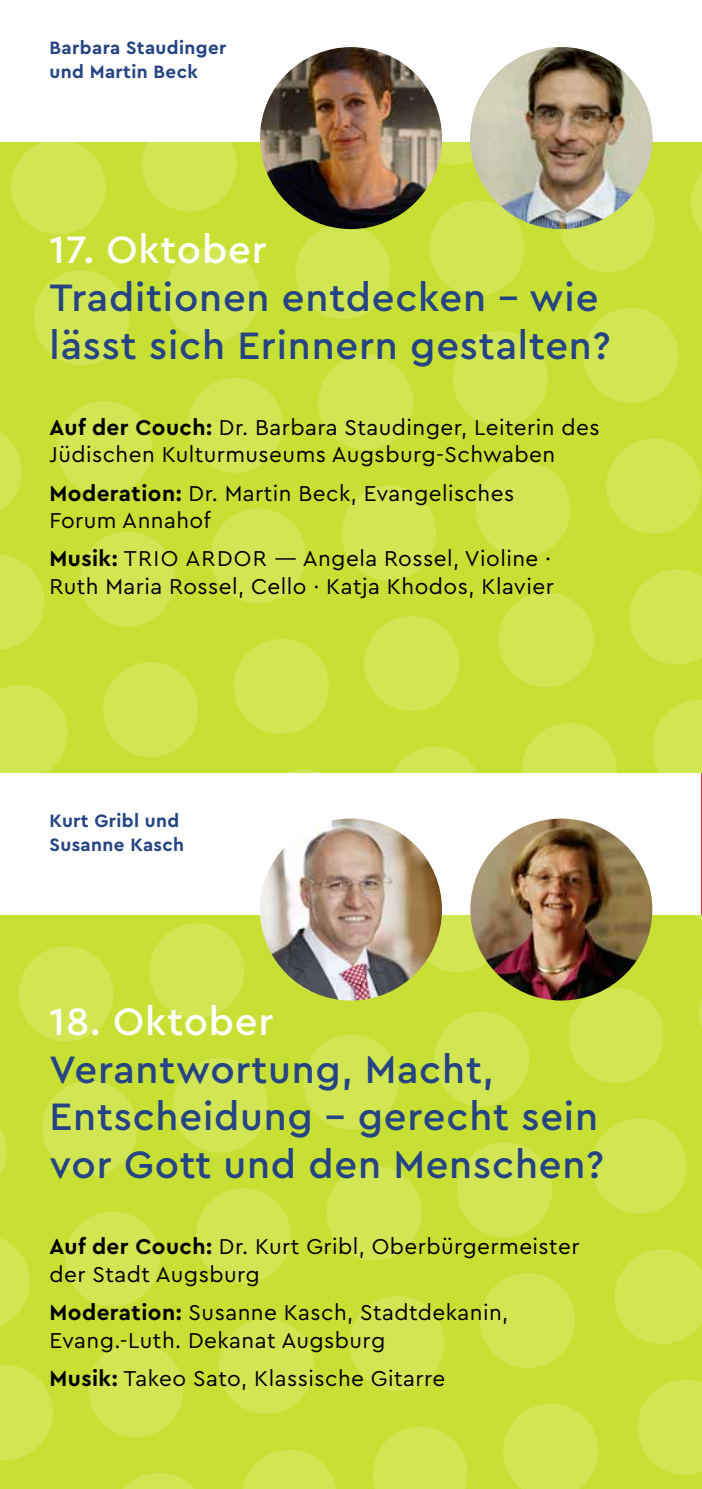
<style>
.page{position:relative;width:702px;height:1489px;background:#fff}
.page>*{position:absolute;margin:0;border:0;box-sizing:border-box;transform-origin:0 0}
.t1{font:500 40px/47.5px "Cera PRO";letter-spacing:.02em;color:#254483}
.t2{font:500 40px "Cera PRO";letter-spacing:.02em;color:#fff}
.t3{font:22.5px/27.5px "Cera PRO";letter-spacing:.02em;color:#000}
.t4{font:700 18.75px/23.8px "Cera PRO";letter-spacing:.02em;color:#254483}
.s1{font-weight:700}
</style>
<div class="page">
<div style="left:0;top:0;width:702px;height:1488px;background:#c8df33"></div>
<svg style="left:11px;top:142px;width:95px;height:93px"></svg>
<svg style="left:141px;top:142px;width:96px;height:70px"></svg>
<svg style="left:34px;top:270px;width:95px;height:95px"></svg>
<svg style="left:164px;top:247px;width:96px;height:95px"></svg>
<svg style="left:295px;top:220px;width:96px;height:99px"></svg>
<svg style="left:0;top:432px;width:22px;height:79px"></svg>
<svg style="left:57px;top:401px;width:95px;height:95px"></svg>
<svg style="left:187px;top:378px;width:96px;height:95px"></svg>
<svg style="left:318px;top:355px;width:96px;height:95px"></svg>
<svg style="left:0;top:554px;width:45px;height:96px"></svg>
<svg style="left:80px;top:531px;width:95px;height:96px"></svg>
<svg style="left:210px;top:508px;width:96px;height:96px"></svg>
<svg style="left:341px;top:485px;width:96px;height:96px"></svg>
<svg style="left:0;top:685px;width:68px;height:87px"></svg>
<svg style="left:103px;top:662px;width:95px;height:95px"></svg>
<svg style="left:234px;top:639px;width:95px;height:95px"></svg>
<svg style="left:364px;top:616px;width:96px;height:95px"></svg>
<svg style="left:291px;top:769px;width:27px;height:3px"></svg>
<svg style="left:393px;top:746px;width:84px;height:26px"></svg>
<svg style="left:18px;top:946px;width:96px;height:96px"></svg>
<svg style="left:149px;top:923px;width:95px;height:96px"></svg>
<svg style="left:276px;top:961px;width:103px;height:38px"></svg>
<svg style="left:413px;top:914px;width:86px;height:62px"></svg>
<svg style="left:0;top:1127px;width:7px;height:48px"></svg>
<svg style="left:42px;top:1081px;width:95px;height:95px"></svg>
<svg style="left:173px;top:1057px;width:95px;height:96px"></svg>
<svg style="left:303px;top:1034px;width:96px;height:96px"></svg>
<svg style="left:434px;top:1011px;width:95px;height:96px"></svg>
<svg style="left:0;top:1238px;width:30px;height:88px"></svg>
<svg style="left:65px;top:1211px;width:96px;height:96px"></svg>
<svg style="left:196px;top:1188px;width:95px;height:96px"></svg>
<svg style="left:326px;top:1165px;width:96px;height:96px"></svg>
<svg style="left:457px;top:1142px;width:95px;height:95px"></svg>
<svg style="left:0;top:1365px;width:53px;height:95px"></svg>
<svg style="left:88px;top:1342px;width:96px;height:95px"></svg>
<svg style="left:219px;top:1319px;width:95px;height:95px"></svg>
<svg style="left:349px;top:1296px;width:96px;height:95px"></svg>
<svg style="left:480px;top:1273px;width:95px;height:95px"></svg>
<svg style="left:124px;top:1472px;width:70px;height:16px"></svg>
<svg style="left:243px;top:1449px;width:93px;height:39px"></svg>
<svg style="left:372px;top:1426px;width:96px;height:62px"></svg>
<svg style="left:503px;top:1403px;width:96px;height:85px"></svg>
<svg style="left:437px;top:142px;width:33px;height:26px"></svg>
<svg style="left:429px;top:200px;width:96px;height:96px"></svg>
<svg style="left:559px;top:185px;width:97px;height:88px"></svg>
<svg style="left:691px;top:172px;width:11px;height:60px"></svg>
<svg style="left:452px;top:331px;width:96px;height:95px"></svg>
<svg style="left:583px;top:308px;width:96px;height:95px"></svg>
<svg style="left:475px;top:461px;width:96px;height:96px"></svg>
<svg style="left:606px;top:438px;width:96px;height:96px"></svg>
<svg style="left:499px;top:592px;width:95px;height:96px"></svg>
<svg style="left:629px;top:569px;width:73px;height:96px"></svg>
<svg style="left:522px;top:723px;width:95px;height:49px"></svg>
<svg style="left:652px;top:700px;width:50px;height:72px"></svg>
<svg style="left:671px;top:914px;width:31px;height:7px"></svg>
<svg style="left:564px;top:983px;width:100px;height:100px"></svg>
<svg style="left:699px;top:997px;width:3px;height:31px"></svg>
<svg style="left:591px;top:1118px;width:96px;height:96px"></svg>
<svg style="left:614px;top:1249px;width:88px;height:95px"></svg>
<svg style="left:637px;top:1380px;width:65px;height:95px"></svg>
<div style="left:0;top:0;width:702px;height:142px;background:#fff"></div>
<div style="left:0;top:772px;width:702px;height:142px;background:#fff"></div>
<img style="left:493px;top:47px;width:146px;height:182px">
<img style="left:639px;top:91px;width:13px;height:94px">
<img style="left:470px;top:77px;width:24px;height:122px">
<img style="left:260px;top:47px;width:182px;height:182px;border-radius:91px">
<img style="left:470px;top:818px;width:182px;height:182px;border-radius:91px">
<img style="left:260px;top:818px;width:182px;height:182px;border-radius:91px">
<p class="t4" style="left:50px;top:35px;width:178px">Barbara Staudinger und Martin Beck</p>
<h1 class="t2" style="left:50px;top:223px;width:218px">17. Oktober</h1>
<h1 class="t1" style="left:50px;top:272px;width:562px">Traditionen entdecken – wie lässt sich Erinnern gestalten?</h1>
<p class="t3" style="left:50px;top:412px;width:551px"><span class="s1">Auf der Couch:</span> Dr. Barbara Staudinger, Leiterin des<br>Jüdischen Kulturmuseums Augsburg-Schwaben</p>
<p class="t3" style="left:50px;top:478px;width:466px"><span class="s1">Moderation:</span> Dr. Martin Beck, Evangelisches<br>Forum Annahof</p>
<p class="t3" style="left:50px;top:544px;width:506px"><span class="s1">Musik:</span> TRIO ARDOR — Angela Rossel, Violine ·<br>Ruth Maria Rossel, Cello · Katja Khodos, Klavier</p>
<p class="t4" style="left:50px;top:808px;width:136px">Kurt Gribl und<br>Susanne Kasch</p>
<h1 class="t2" style="left:50px;top:995px;width:225px">18. Oktober</h1>
<h1 class="t1" style="left:50px;top:1043px;width:556px">Verantwortung, Macht,<br>Entscheidung – gerecht sein vor Gott und den Menschen?</h1>
<p class="t3" style="left:50px;top:1231px;width:531px"><span class="s1">Auf der Couch:</span> Dr. Kurt Gribl, Oberbürgermeister der Stadt Augsburg</p>
<p class="t3" style="left:50px;top:1297px;width:460px"><span class="s1">Moderation:</span> Susanne Kasch, Stadtdekanin,<br>Evang.-Luth. Dekanat Augsburg</p>
<p class="t3" style="left:50px;top:1363px;width:397px"><span class="s1">Musik:</span> Takeo Sato, Klassische Gitarre</p>
</div>
